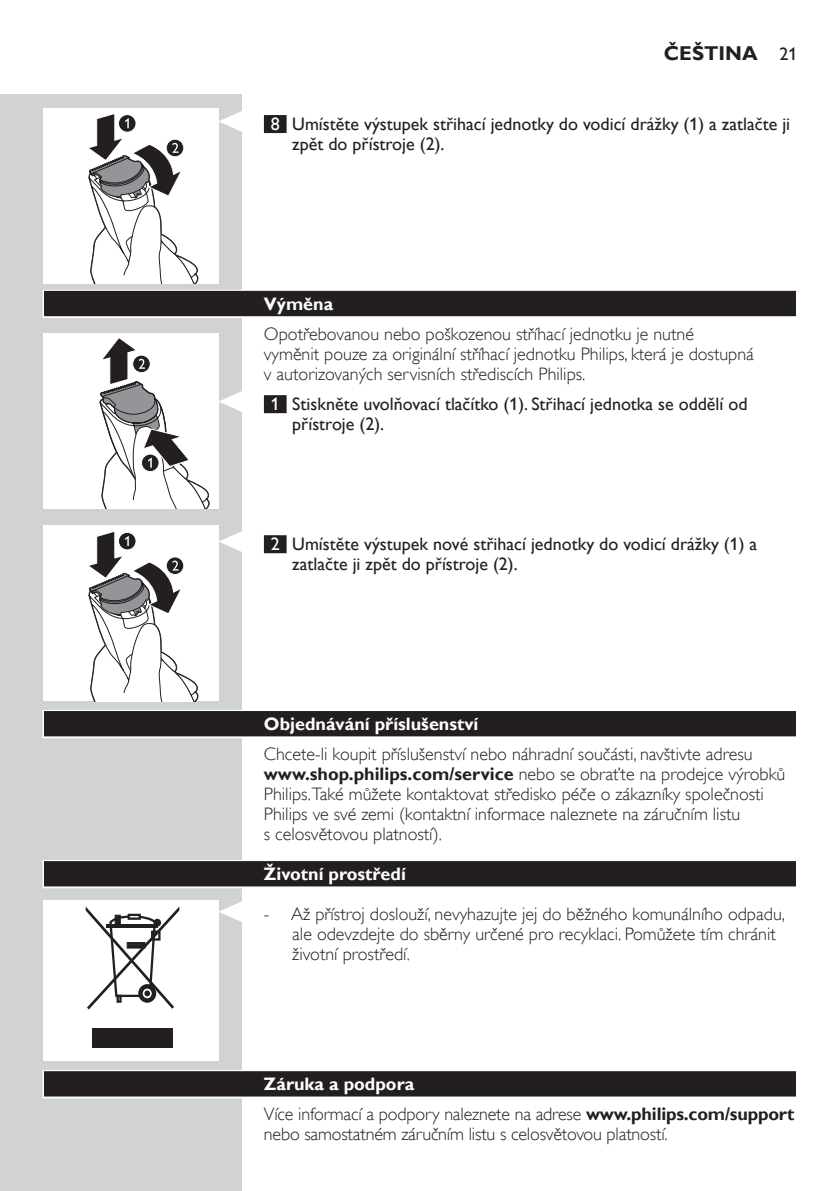
<style>
.page{position:relative;width:840px;height:1191px;background:#fff}
.page>*{position:absolute;margin:0;border:0;box-sizing:border-box;transform-origin:0 0}
.t1{font:700 20px "Gill Sans Alt One WGL";color:#231f20}
.t2{font:18px/20px "Gill Sans Alt One WGL Light";color:#231f20}
.t3{font:18px/20px "Gill Sans Alt One WGL";color:#231f20}
.t4{font:700 18px "Gill Sans Alt One WGL";color:#fff}
.s1{font-weight:400;font-size:18px}
.s2{color:#fff}
.s3{font-family:"Gill Sans Alt One WGL";font-weight:700}
</style>
<div class="page">
<div style="left:0;top:95px;width:241px;height:1096px;background:#d1d2d4"></div>
<div style="left:264px;top:115px;width:22px;height:18px;background:#231f20"></div>
<div style="left:43px;top:290px;width:754px;height:28px;background:#d1d0d0"></div>
<div style="left:44px;top:291px;width:751px;height:25px;background:#231f20"></div>
<div style="left:264px;top:395px;width:22px;height:18px;background:#231f20"></div>
<div style="left:264px;top:535px;width:22px;height:18px;background:#231f20"></div>
<div style="left:43px;top:710px;width:754px;height:28px;background:#a8a7a7"></div>
<div style="left:44px;top:711px;width:751px;height:25px;background:#231f20"></div>
<div style="left:43px;top:860px;width:754px;height:28px;background:#9a9898"></div>
<div style="left:44px;top:861px;width:751px;height:25px;background:#231f20"></div>
<div style="left:43px;top:1070px;width:754px;height:28px;background:#858383"></div>
<div style="left:44px;top:1071px;width:751px;height:25px;background:#231f20"></div>
<svg style="left:218px;top:110px;width:24px;height:23px"></svg>
<div style="left:43px;top:108px;width:175px;height:175px;background:#fff"></div>
<svg style="left:88px;top:113px;width:111px;height:170px"></svg>
<div style="left:43px;top:333px;width:175px;height:175px;background:#fff"></div>
<svg style="left:99px;top:337px;width:143px;height:171px"></svg>
<svg style="left:218px;top:530px;width:24px;height:23px"></svg>
<div style="left:43px;top:525px;width:175px;height:176px;background:#fff"></div>
<svg style="left:88px;top:531px;width:111px;height:170px"></svg>
<svg style="left:218px;top:900px;width:24px;height:23px"></svg>
<div style="left:43px;top:900px;width:175px;height:160px;background:#fff"></div>
<div style="left:92px;top:1028px;width:80px;height:20px;background:#231f20"></div>
<svg style="left:86px;top:907px;width:93px;height:102px"></svg>
<p class="t1" style="left:663px;top:40px;width:135px">Čeština <span class="s1">21</span></p>
<p class="t3" style="left:292px;top:114px;width:499px;text-indent:-22px"><span class="s2">8</span> Umístěte výstupek střihací jednotky do vodicí drážky (1) a zatlačte ji zpět do přístroje (2).</p>
<p class="t4" style="left:264px;top:292px;width:71px">Výměna</p>
<p class="t2" style="left:264px;top:324px;width:491px">Opotřebovanou nebo poškozenou stříhací jednotku je nutné<br>vyměnit pouze za originální stříhací jednotku Philips, která je dostupná v autorizovaných servisních střediscích Philips.</p>
<p class="t3" style="left:292px;top:394px;width:456px;text-indent:-22px"><span class="s2">1</span> Stiskněte uvolňovací tlačítko (1). Střihací jednotka se oddělí od přístroje (2).</p>
<p class="t3" style="left:292px;top:534px;width:466px;text-indent:-22px"><span class="s2">2</span> Umístěte výstupek nové střihací jednotky do vodicí drážky (1) a zatlačte ji zpět do přístroje (2).</p>
<p class="t4" style="left:264px;top:712px;width:216px">Objednávání příslušenství</p>
<p class="t2" style="left:264px;top:744px;width:522px">Chcete-li koupit příslušenství nebo náhradní součásti, navštivte adresu <span class="s3">www.shop.philips.com/service</span> nebo se obraťte na prodejce výrobků Philips.Také můžete kontaktovat středisko péče o zákazníky společnosti Philips ve své zemi (kontaktní informace naleznete na záručním listu<br>s celosvětovou platností).</p>
<p class="t4" style="left:264px;top:862px;width:143px">Životní prostředí</p>
<p class="t2" style="left:292px;top:904px;width:494px;text-indent:-28px">- Až přístroj doslouží, nevyhazujte jej do běžného komunálního odpadu, ale odevzdejte do sběrny určené pro recyklaci. Pomůžete tím chránit životní prostředí.</p>
<p class="t4" style="left:264px;top:1072px;width:152px">Záruka a podpora</p>
<p class="t2" style="left:264px;top:1104px;width:532px">Více informací a podpory naleznete na adrese <span class="s3">www.philips.com/support </span>nebo samostatném záručním listu s celosvětovou platností.</p>
</div>
